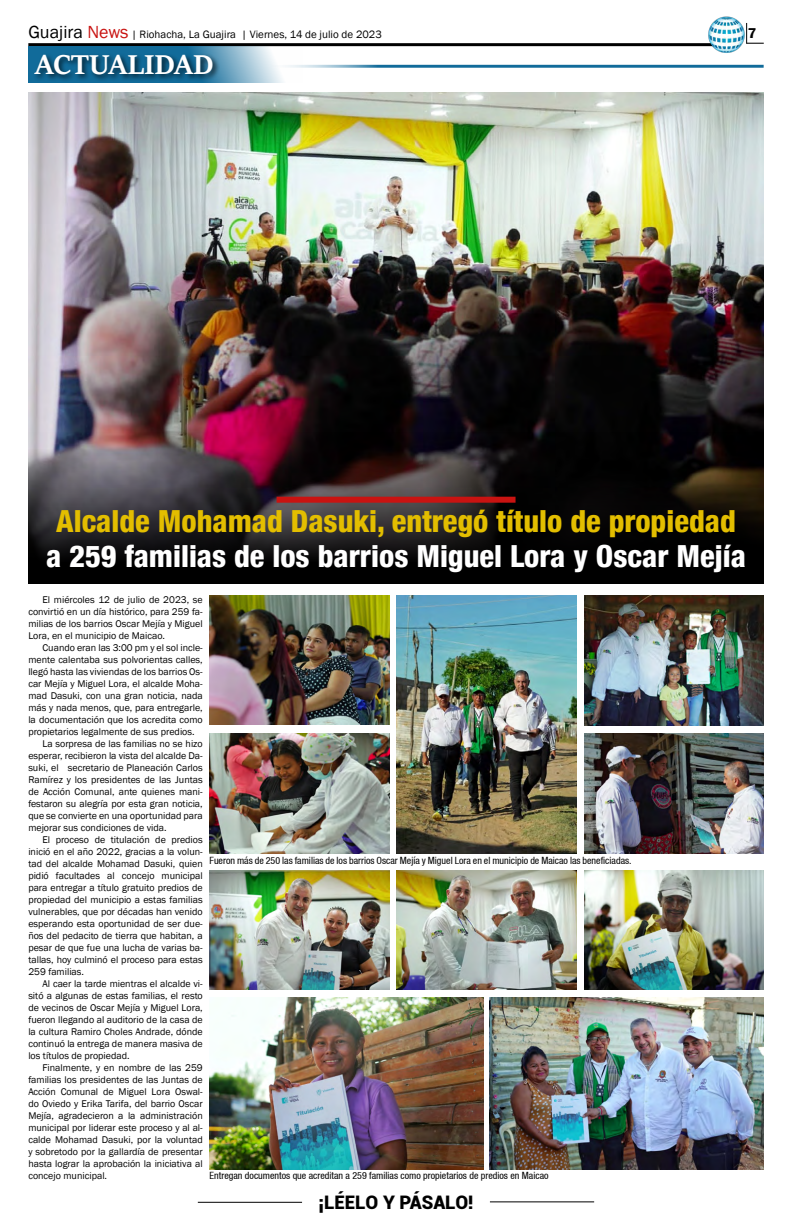
<style>
.page{position:relative;width:792px;height:1224px;background:#fff}
.page>*{position:absolute;margin:0;border:0;box-sizing:border-box;transform-origin:0 0}
.t1{font:800 condensed 30.4px "Helvetica 87";color:#e3be00}
.t2{font:800 condensed 30.4px "Helvetica 87";color:#fff}
.t3{font:700 30px "Sitka Heading";color:#fff}
.t4{font:900 18.7px "Roboto";color:#000}
.t5{font:600 14.7px "Franklin Gothic";color:#000}
.t6{font:11px "Franklin Gothic";color:#000}
.t7{font:10px/12px "Franklin Gothic";color:#000;text-align:justify}
.t8{font:condensed 10px "Helvetica 57";color:#000}
.s1{font-size:18px}
.s2{font-size:18px;color:#c91311}
</style>
<div class="page">
<hr style="left:198px;top:1202px;width:104px;height:1px;background:#000">
<hr style="left:490px;top:1201px;width:104px;height:1px;background:#000">
<hr style="left:28px;top:43px;width:688px;height:3px;background:#000">
<img style="left:708px;top:16px;width:37px;height:37px">
<svg style="left:746px;top:23px;width:18px;height:21px"></svg>
<svg style="left:28px;top:46px;width:275px;height:37px"></svg>
<div style="left:32px;top:52px;width:188px;height:30px;background:#000;opacity:.75"></div>
<hr style="left:264px;top:65px;width:500px;height:3px;background:#116b9a">
<img style="left:28px;top:92px;width:736px;height:340px">
<svg style="left:28px;top:432px;width:736px;height:151px;background:#221a1d"></svg>
<div style="left:277px;top:497px;width:239px;height:6px;background:#c91311"></div>
<img style="left:490px;top:997px;width:274px;height:173px">
<img style="left:210px;top:997px;width:273px;height:173px">
<img style="left:584px;top:733px;width:180px;height:120px">
<img style="left:584px;top:596px;width:180px;height:129px">
<img style="left:210px;top:870px;width:179px;height:120px">
<img style="left:397px;top:870px;width:180px;height:120px">
<img style="left:584px;top:870px;width:180px;height:120px">
<img style="left:397px;top:596px;width:180px;height:257px">
<img style="left:210px;top:596px;width:179px;height:129px">
<img style="left:210px;top:734px;width:179px;height:119px">
<p class="t6" style="left:28px;top:28px;width:355px"><span class="s1">Guajira</span> <span class="s2">News</span> | Riohacha, La Guajira | Viernes, 14 de julio de 2023</p>
<h3 class="t5" style="left:748px;top:24px;width:10px">7</h3>
<h2 class="t3" style="left:35px;top:42px;width:179px">ACTUALIDAD</h2>
<h1 class="t1" style="left:56px;top:503px;width:681px">Alcalde Mohamad Dasuki, entregó título de propiedad</h1>
<h1 class="t2" style="left:46px;top:537px;width:701px">a 259 familias de los barrios Miguel Lora y Oscar Mejía</h1>
<p class="t7" style="left:28px;top:594px;width:176px;text-indent:14px">El miércoles 12 de julio de 2023, se convirtió en un día histórico, para 259 fa&shy;milias de los barrios Oscar Mejía y Miguel Lora, en el municipio de Maicao.</p>
<p class="t7" style="left:43px;top:642px;width:162px">Cuando eran las 3:00 pm y el sol incle-</p>
<p class="t7" style="left:28px;top:654px;width:176px">mente calentaba sus polvorientas calles,</p>
<p class="t7" style="left:28px;top:666px;width:176px">llegó hasta las viviendas de los barrios Os-</p>
<p class="t7" style="left:28px;top:678px;width:176px">car Mejía y Miguel Lora, el alcalde Moha-</p>
<p class="t7" style="left:28px;top:690px;width:176px">mad Dasuki, con una gran noticia, nada</p>
<p class="t7" style="left:28px;top:702px;width:176px">más y nada menos, que, para entregarle,</p>
<p class="t7" style="left:28px;top:714px;width:176px">la documentación que los acredita como</p>
<p class="t7" style="left:28px;top:726px;width:168px">propietarios legalmente de sus predios.</p>
<p class="t7" style="left:43px;top:738px;width:162px">La sorpresa de las familias no se hizo</p>
<p class="t7" style="left:28px;top:750px;width:176px">esperar, recibieron la vista del alcalde Da-</p>
<p class="t7" style="left:28px;top:762px;width:176px">suki, el secretario de Planeación Carlos</p>
<p class="t7" style="left:28px;top:774px;width:176px">Ramírez y los presidentes de las Juntas</p>
<p class="t7" style="left:28px;top:786px;width:176px">de Acción Comunal, ante quienes mani-</p>
<p class="t7" style="left:28px;top:798px;width:176px">festaron su alegría por esta gran noticia,</p>
<p class="t7" style="left:28px;top:810px;width:176px">que se convierte en una oportunidad para</p>
<p class="t7" style="left:28px;top:822px;width:140px">mejorar sus condiciones de vida.</p>
<p class="t7" style="left:43px;top:834px;width:162px">El proceso de titulación de predios</p>
<p class="t7" style="left:28px;top:846px;width:176px">inició en el año 2022, gracias a la volun-</p>
<p class="t7" style="left:28px;top:858px;width:176px">tad del alcalde Mohamad Dasuki, quien</p>
<p class="t7" style="left:28px;top:870px;width:176px">pidió facultades al concejo municipal</p>
<p class="t7" style="left:28px;top:882px;width:176px">para entregar a título gratuito predios de</p>
<p class="t7" style="left:28px;top:894px;width:176px">propiedad del municipio a estas familias</p>
<p class="t7" style="left:28px;top:906px;width:176px">vulnerables, que por décadas han venido</p>
<p class="t7" style="left:28px;top:918px;width:176px">esperando esta oportunidad de ser due-</p>
<p class="t7" style="left:28px;top:930px;width:176px">ños del pedacito de tierra que habitan, a</p>
<p class="t7" style="left:28px;top:942px;width:176px">pesar de que fue una lucha de varias ba-</p>
<p class="t7" style="left:28px;top:954px;width:176px">tallas, hoy culminó el proceso para estas</p>
<p class="t7" style="left:28px;top:966px;width:57px">259 familias.</p>
<p class="t7" style="left:43px;top:978px;width:162px">Al caer la tarde mientras el alcalde vi-</p>
<p class="t7" style="left:28px;top:990px;width:176px">sitó a algunas de estas familias, el resto</p>
<p class="t7" style="left:28px;top:1002px;width:176px">de vecinos de Oscar Mejía y Miguel Lora,</p>
<p class="t7" style="left:28px;top:1014px;width:176px">fueron llegando al auditorio de la casa de</p>
<p class="t7" style="left:28px;top:1026px;width:176px">la cultura Ramiro Choles Andrade, dónde</p>
<p class="t7" style="left:28px;top:1038px;width:176px">continuó la entrega de manera masiva de</p>
<p class="t7" style="left:28px;top:1050px;width:103px">los títulos de propiedad.</p>
<p class="t7" style="left:43px;top:1062px;width:162px">Finalmente, y en nombre de las 259</p>
<p class="t7" style="left:28px;top:1074px;width:176px">familias los presidentes de las Juntas de</p>
<p class="t7" style="left:28px;top:1086px;width:176px">Acción Comunal de Miguel Lora Oswal-</p>
<p class="t7" style="left:28px;top:1098px;width:176px">do Oviedo y Erika Tarifa, del barrio Oscar</p>
<p class="t7" style="left:28px;top:1110px;width:176px">Mejía, agradecieron a la administración</p>
<p class="t7" style="left:28px;top:1122px;width:176px">municipal por liderar este proceso y al al-</p>
<p class="t7" style="left:28px;top:1134px;width:176px">calde Mohamad Dasuki, por la voluntad</p>
<p class="t7" style="left:28px;top:1146px;width:176px">y sobretodo por la gallardía de presentar</p>
<p class="t7" style="left:28px;top:1158px;width:176px">hasta lograr la aprobación la iniciativa al</p>
<p class="t7" style="left:28px;top:1170px;width:80px">concejo municipal.</p>
<p class="t8" style="left:210px;top:855px;width:423px">Fueron más de 250 las familias de los barrios Oscar Mejía y Miguel Lora en el municipio de Maicao las beneficiadas.</p>
<p class="t8" style="left:210px;top:1170px;width:340px">Entregan documentos que acreditan a 259 familias como propietarios de predios en Maicao</p>
<h3 class="t4" style="left:318px;top:1189px;width:157px">¡LÉELO Y PÁSALO!</h3>
</div>
